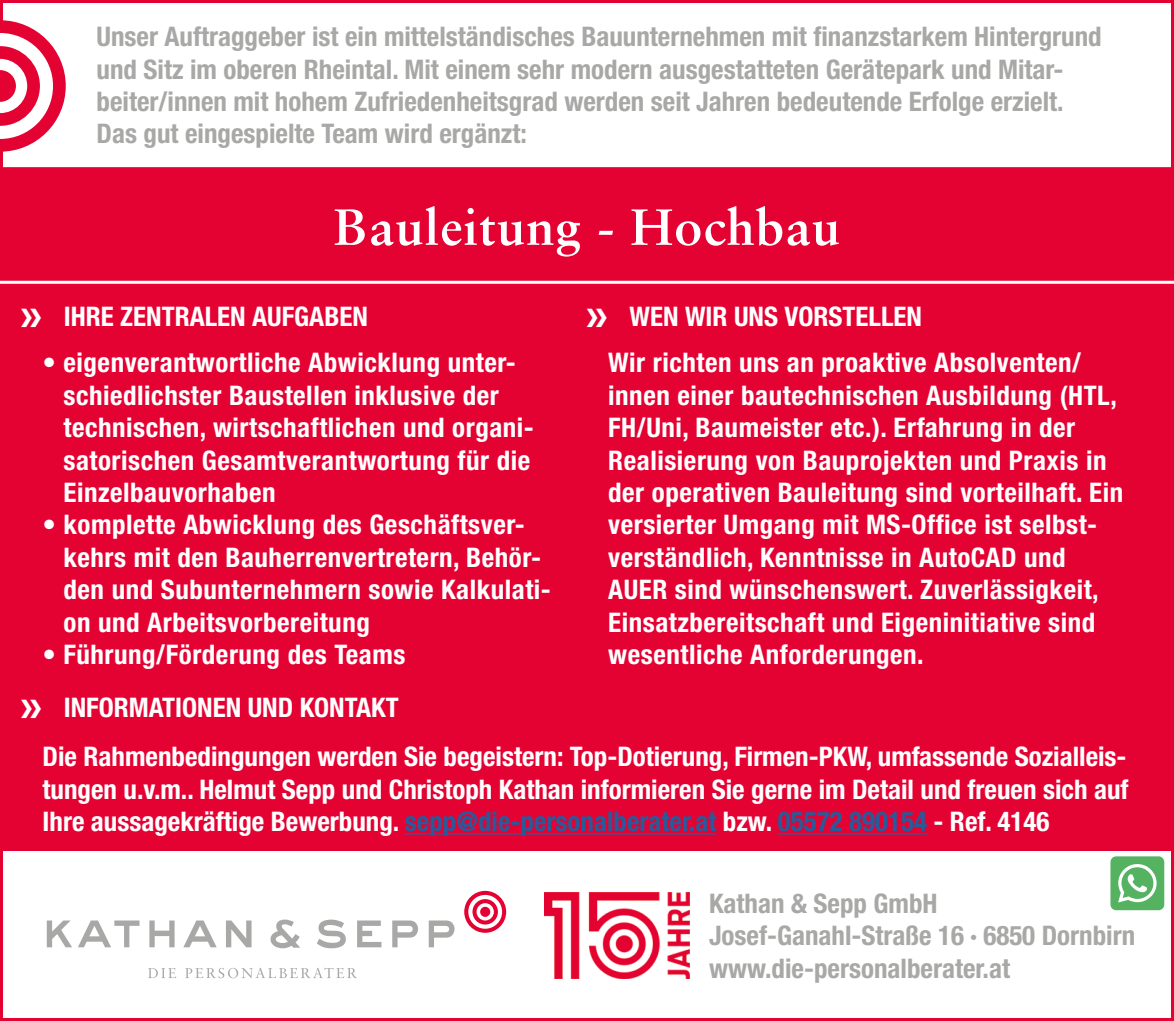
<style>
.page{position:relative;width:1174px;height:1021px;background:#fff}
.page>*{position:absolute;margin:0;border:0;box-sizing:border-box;transform-origin:0 0}
.t1{font:700 51px "Sabon LT Std";letter-spacing:.02em;color:#fff}
.t2{font:700 48px "Myriad Pro";color:#fff}
.t3{font:700 condensed 27px/32.4px "Helvetica Neue LT Std";letter-spacing:.02em;color:#fff}
.t4{font:700 condensed 27px/32.4px "Helvetica Neue LT Std";color:#a8a8a7}
.t5{font:700 condensed 27px "Helvetica Neue LT Std";color:#fff}
.s1{font-family:"Myriad Pro";font-stretch:normal;font-size:48px}
.s2{color:#275b9b}
</style>
<div class="page">
<div style="left:0;top:170px;width:1174px;height:680px;background:#e40233"></div>
<div style="left:0;top:0;width:1174px;height:170px;border:3px solid #e40233"></div>
<svg style="left:0;top:20px;width:66px;height:132px"></svg>
<hr style="left:0;top:281px;width:1174px;height:3px;background:#fff">
<hr style="left:405px;top:833px;width:311px;height:1px;background:#275b9b">
<hr style="left:778px;top:833px;width:149px;height:1px;background:#275b9b">
<svg style="left:464px;top:890px;width:42px;height:42px"></svg>
<svg style="left:47px;top:920px;width:25px;height:27px"></svg>
<svg style="left:78px;top:920px;width:61px;height:27px"></svg>
<svg style="left:149px;top:920px;width:26px;height:27px"></svg>
<svg style="left:183px;top:920px;width:34px;height:27px"></svg>
<svg style="left:226px;top:920px;width:25px;height:27px"></svg>
<svg style="left:317px;top:919px;width:29px;height:29px"></svg>
<svg style="left:357px;top:920px;width:24px;height:27px"></svg>
<svg style="left:392px;top:920px;width:26px;height:27px"></svg>
<svg style="left:429px;top:920px;width:25px;height:27px"></svg>
<svg style="left:148px;top:968px;width:28px;height:10px"></svg>
<svg style="left:185px;top:967px;width:172px;height:11px"></svg>
<svg style="left:270px;top:919px;width:30px;height:29px"></svg>
<img style="left:544px;top:892px;width:145px;height:86px">
<p class="t4" style="left:97px;top:20px;width:1006px">Unser Auftraggeber ist ein mittelständisches Bauunternehmen mit finanzstarkem Hintergrund und Sitz im oberen Rheintal. Mit einem sehr modern ausgestatteten Gerätepark und Mitar&shy;beiter/innen mit hohem Zufriedenheitsgrad werden seit Jahren bedeutende Erfolge erzielt.<br>Das gut eingespielte Team wird ergänzt:</p>
<h1 class="t1" style="left:334px;top:195px;width:508px">Bauleitung - Hochbau</h1>
<h2 class="t2" style="left:20px;top:282px;width:24px">»</h2>
<p class="t5" style="left:586px;top:299px;width:338px"><span class="s1">»</span> WEN WIR UNS VORSTELLEN</p>
<p class="t5" style="left:64px;top:299px;width:305px">IHRE ZENTRALEN AUFGABEN</p>
<p class="t3" style="left:63px;top:346px;width:472px;text-indent:-21px">• eigenverantwortliche Abwicklung unter&shy;schiedlichster Baustellen inklusive der technischen, wirtschaftlichen und organi&shy;satorischen Gesamtverantwortung für die Einzelbauvorhaben</p>
<p class="t3" style="left:63px;top:508px;width:489px;text-indent:-21px">• komplette Abwicklung des Geschäftsver&shy;kehrs mit den Bauherrenvertretern, Behör&shy;den und Subunternehmern sowie Kalkulati&shy;on und Arbeitsvorbereitung</p>
<p class="t3" style="left:42px;top:638px;width:364px">• Führung/Förderung des Teams</p>
<h2 class="t2" style="left:20px;top:673px;width:24px">»</h2>
<p class="t5" style="left:64px;top:691px;width:336px">INFORMATIONEN UND KONTAKT</p>
<p class="t3" style="left:608px;top:346px;width:516px">Wir richten uns an proaktive Absolventen/ innen einer bautechnischen Ausbildung (HTL, FH/Uni, Baumeister etc.). Erfahrung in der Realisierung von Bauprojekten und Praxis in der operativen Bauleitung sind vorteilhaft. Ein versierter Umgang mit MS-Office ist selbst&shy;verständlich, Kenntnisse in AutoCAD und AUER sind wünschenswert. Zuverlässigkeit, Einsatzbereitschaft und Eigeninitiative sind wesentliche Anforderungen.</p>
<p class="t3" style="left:43px;top:740px;width:1087px;text-align:justify">Die Rahmenbedingungen werden Sie begeistern: Top-Dotierung, Firmen-PKW, umfassende Sozialleis&shy;tungen u.v.m.. Helmut Sepp und Christoph Kathan informieren Sie gerne im Detail und freuen sich auf Ihre aussagekräftige Bewerbung. <span class="s2">sepp@die-personalberater.at</span> bzw. <span class="s2">05572 890154</span> - Ref. 4146</p>
<p class="t4" style="left:709px;top:886px;width:427px">Kathan &amp; Sepp GmbH<br>Josef-Ganahl-Straße 16 · 6850 Dornbirn www.die-personalberater.at</p>
</div>
